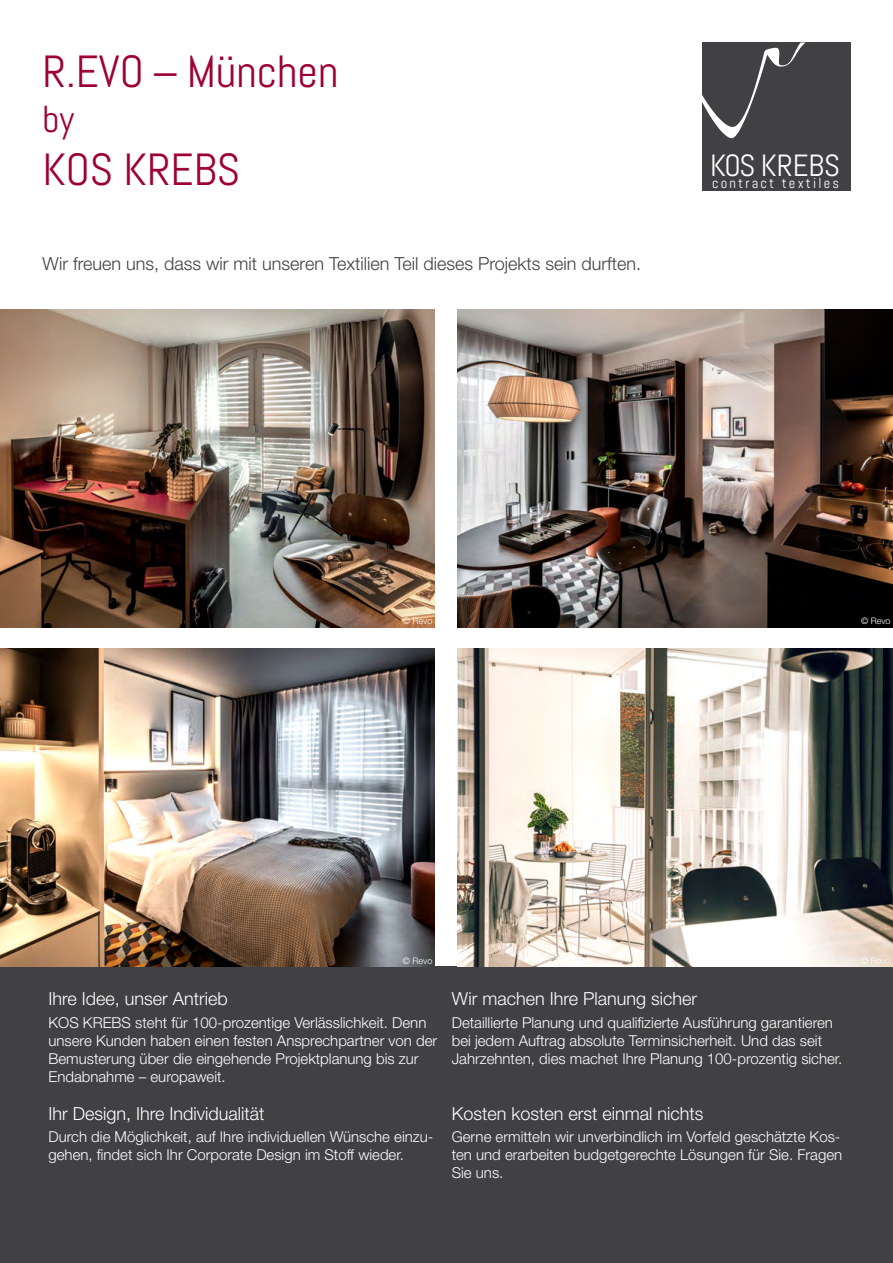
<style>
.page{position:relative;width:893px;height:1263px;background:#fff}
.page>*{position:absolute;margin:0;border:0;box-sizing:border-box;transform-origin:0 0}
.t1{font:45px "Abel";color:#9e0032}
.t2{font:37.5px "Abel";color:#9e0032}
.t3{font:30.6px "Abel";color:#fff}
.t4{font:300 18px "Helvetica Neue LT Std";color:#fff}
.t5{font:300 18px "Helvetica Neue LT Std";color:#414042}
.t6{font:300 15px/18px "Helvetica Neue LT Std";color:#fff}
.t7{font:14.4px "Abel";letter-spacing:.15em;color:#fff}
.t8{font:300 9px "Helvetica Neue LT Std";color:#fff}
.s1{font-family:"Helvetica Neue LT Std";font-weight:300}
</style>
<div class="page">
<div style="left:0;top:967px;width:893px;height:296px;background:#414042"></div>
<div style="left:702px;top:43px;width:148px;height:148px;background:#414042"></div>
<svg style="left:702px;top:43px;width:103px;height:96px"></svg>
<img style="left:0;top:648px;width:435px;height:319px">
<img style="left:457px;top:309px;width:436px;height:318px">
<img style="left:457px;top:649px;width:436px;height:318px">
<img style="left:0;top:309px;width:435px;height:318px">
<h1 class="t1" style="left:43px;top:43px;width:297px">R.EVO <span class="s1">–</span> München</h1>
<h2 class="t2" style="left:43px;top:95px;width:33px">by</h2>
<h1 class="t1" style="left:43px;top:141px;width:199px">KOS KREBS</h1>
<p class="t5" style="left:43px;top:252px;width:600px">Wir freuen uns, dass wir mit unseren Textilien Teil dieses Projekts sein durften.</p>
<h3 class="t3" style="left:710px;top:146px;width:131px">KOS KREBS</h3>
<p class="t7" style="left:712px;top:174px;width:129px">contract textiles</p>
<p class="t8" style="left:403px;top:615px;width:31px">© Revo</p>
<p class="t8" style="left:861px;top:615px;width:31px">© Revo</p>
<p class="t8" style="left:403px;top:955px;width:31px">© Revo</p>
<p class="t4" style="left:49px;top:988px;width:181px">Ihre Idee, unser Antrieb</p>
<p class="t6" style="left:49px;top:1013px;width:390px">KOS KREBS steht für 100-prozentige Verlässlichkeit. Denn unsere Kunden haben einen festen Ansprechpartner von der Bemusterung über die eingehende Projektplanung bis zur Endabnahme – europaweit.</p>
<p class="t4" style="left:49px;top:1102px;width:218px">Ihr Design, Ihre Individualität</p>
<p class="t6" style="left:49px;top:1128px;width:386px">Durch die Möglichkeit, auf Ihre individuellen Wünsche einzu&shy;gehen, findet sich Ihr Corporate Design im Stoff wieder.</p>
<p class="t4" style="left:452px;top:988px;width:247px">Wir machen Ihre Planung sicher</p>
<p class="t6" style="left:452px;top:1013px;width:392px">Detaillierte Planung und qualifizierte Ausführung garantieren bei jedem Auftrag absolute Terminsicherheit. Und das seit<br>Jahrzehnten, dies machet Ihre Planung 100-prozentig sicher.</p>
<p class="t4" style="left:452px;top:1102px;width:253px">Kosten kosten erst einmal nichts</p>
<p class="t6" style="left:452px;top:1128px;width:392px;text-align:justify">Gerne ermitteln wir unverbindlich im Vorfeld geschätzte Kos&shy;ten und erarbeiten budgetgerechte Lösungen für Sie. Fragen Sie uns.</p>
<p class="t8" style="left:861px;top:955px;width:31px">© Revo</p>
</div>
